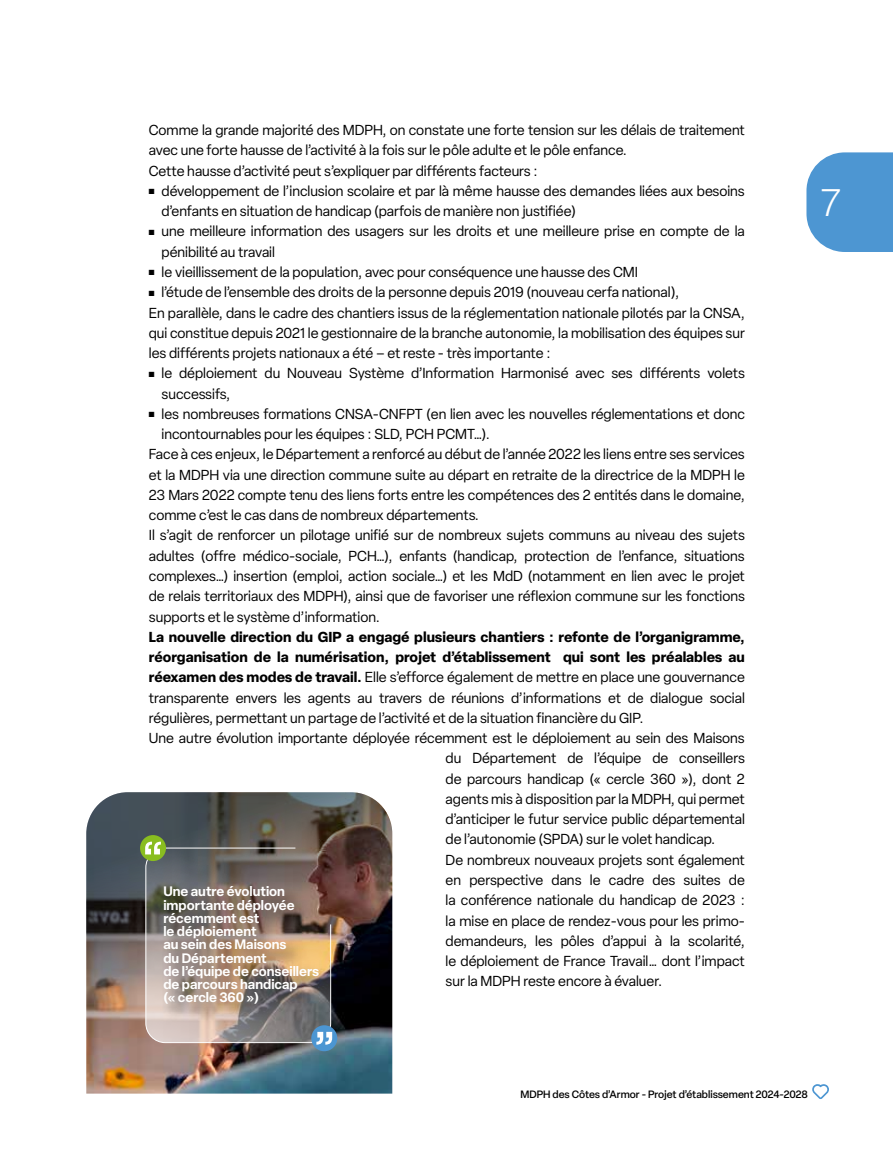
<style>
.page{position:relative;width:893px;height:1149px;background:#fff}
.page>*{position:absolute;margin:0;border:0;box-sizing:border-box;transform-origin:0 0}
.t1{font:300 37.8px "Elza";color:#fff}
.t2{font:14.25px/20.2px "Elza";color:#000}
.t3{font:700 14.25px "Elza";color:#000}
.t4{font:600 13.5px/13.2px "Elza";color:#fff}
.t5{font:500 10.5px "Elza";color:#000}
.s1{font-weight:700}
</style>
<div class="page">
<svg style="left:812px;top:1084px;width:17px;height:14px"></svg>
<svg style="left:806px;top:152px;width:87px;height:100px;background:#5b9ed5"></svg>
<img style="left:86px;top:792px;width:306px;height:301px">
<div style="left:311px;top:1024px;width:26px;height:26px;background:#4c96d2;border-radius:50%"></div>
<svg style="left:140px;top:834px;width:26px;height:26px"></svg>
<svg style="left:145px;top:841px;width:187px;height:203px;background:#827d77"></svg>
<img style="left:154px;top:875px;width:193px;height:156px">
<p class="t2" style="left:149px;top:120px;width:598px">Comme la grande majorité des MDPH, on constate une forte tension sur les délais de traitement avec une forte hausse de l’activité à la fois sur le pôle adulte et le pôle enfance.<br>Cette hausse d’activité peut s’expliquer par différents facteurs :</p>
<p class="t2" style="left:162px;top:181px;width:585px;text-indent:-13px">■ développement de l’inclusion scolaire et par là même hausse des demandes liées aux besoins d’enfants en situation de handicap (parfois de manière non justifiée)</p>
<p class="t2" style="left:162px;top:221px;width:585px;text-indent:-13px">■ une meilleure information des usagers sur les droits et une meilleure prise en compte de la pénibilité au travail</p>
<p class="t2" style="left:149px;top:262px;width:491px">■ le vieillissement de la population, avec pour conséquence une hausse des CMI</p>
<p class="t2" style="left:149px;top:282px;width:598px">■ l’étude de l’ensemble des droits de la personne depuis 2019 (nouveau cerfa national),<br>En parallèle, dans le cadre des chantiers issus de la réglementation nationale pilotés par la CNSA, qui constitue depuis 2021 le gestionnaire de la branche autonomie, la mobilisation des équipes sur les différents projets nationaux a été – et reste - très importante :</p>
<p class="t2" style="left:162px;top:363px;width:585px;text-indent:-13px">■ le déploiement du Nouveau Système d’Information Harmonisé avec ses différents volets successifs,</p>
<p class="t2" style="left:149px;top:403px;width:598px">■ les nombreuses formations CNSA-CNFPT (en lien avec les nouvelles réglementations et donc</p>
<p class="t2" style="left:162px;top:424px;width:330px">incontournables pour les équipes : SLD, PCH PCMT…).</p>
<p class="t2" style="left:149px;top:444px;width:597px">Face à ces enjeux, le Département a renforcé au début de l’année 2022 les liens entre ses services</p>
<p class="t2" style="left:149px;top:464px;width:597px">et la MDPH via une direction commune suite au départ en retraite de la directrice de la MDPH le</p>
<p class="t2" style="left:149px;top:484px;width:597px">23 Mars 2022 compte tenu des liens forts entre les compétences des 2 entités dans le domaine,</p>
<p class="t2" style="left:149px;top:505px;width:332px">comme c’est le cas dans de nombreux départements.</p>
<p class="t2" style="left:149px;top:525px;width:598px">Il s’agit de renforcer un pilotage unifié sur de nombreux sujets communs au niveau des sujets</p>
<p class="t2" style="left:149px;top:545px;width:597px">adultes (offre médico-sociale, PCH…), enfants (handicap, protection de l’enfance, situations</p>
<p class="t2" style="left:149px;top:565px;width:598px">complexes…) insertion (emploi, action sociale…) et les MdD (notamment en lien avec le projet</p>
<p class="t2" style="left:149px;top:586px;width:598px">de relais territoriaux des MDPH), ainsi que de favoriser une réflexion commune sur les fonctions</p>
<p class="t2" style="left:149px;top:606px;width:233px">supports et le système d’information.</p>
<p class="t3" style="left:149px;top:626px;width:598px">La nouvelle direction du GIP a engagé plusieurs chantiers : refonte de l’organigramme,</p>
<p class="t3" style="left:149px;top:646px;width:598px">réorganisation de la numérisation, projet d’établissement qui sont les préalables au</p>
<p class="t2" style="left:149px;top:667px;width:598px"><span class="s1">réexamen des modes de travail.</span> Elle s’efforce également de mettre en place une gouvernance</p>
<p class="t2" style="left:149px;top:687px;width:598px">transparente envers les agents au travers de réunions d’informations et de dialogue social</p>
<p class="t2" style="left:149px;top:707px;width:496px">régulières, permettant un partage de l’activité et de la situation financière du GIP.</p>
<p class="t2" style="left:149px;top:727px;width:597px">Une autre évolution importante déployée récemment est le déploiement au sein des Maisons</p>
<p class="t2" style="left:446px;top:748px;width:301px">du Département de l’équipe de conseillers</p>
<p class="t2" style="left:446px;top:768px;width:301px">de parcours handicap (« cercle 360 »), dont 2</p>
<p class="t2" style="left:446px;top:788px;width:301px">agents mis à disposition par la MDPH, qui permet</p>
<p class="t2" style="left:446px;top:808px;width:301px">d’anticiper le futur service public départemental</p>
<p class="t2" style="left:446px;top:829px;width:271px">de l’autonomie (SPDA) sur le volet handicap.</p>
<p class="t2" style="left:446px;top:849px;width:301px">De nombreux nouveaux projets sont également</p>
<p class="t2" style="left:446px;top:869px;width:301px">en perspective dans le cadre des suites de</p>
<p class="t2" style="left:446px;top:889px;width:301px">la conférence nationale du handicap de 2023 :</p>
<p class="t2" style="left:446px;top:910px;width:301px">la mise en place de rendez-vous pour les primo-</p>
<p class="t2" style="left:446px;top:930px;width:301px">demandeurs, les pôles d’appui à la scolarité,</p>
<p class="t2" style="left:446px;top:950px;width:301px">le déploiement de France Travail… dont l’impact</p>
<p class="t2" style="left:446px;top:970px;width:218px">sur la MDPH reste encore à évaluer.</p>
<p class="t4" style="left:163px;top:884px;width:157px">Une autre évolution importante déployée récemment est<br>le déploiement<br>au sein des Maisons<br>du Département<br>de l’équipe de conseillers de parcours handicap<br>(« cercle 360 »)</p>
<h1 class="t1" style="left:821px;top:178px;width:22px">7</h1>
<p class="t5" style="left:520px;top:1086px;width:289px">MDPH des Côtes d’Armor - Projet d’établissement 2024-2028</p>
</div>
